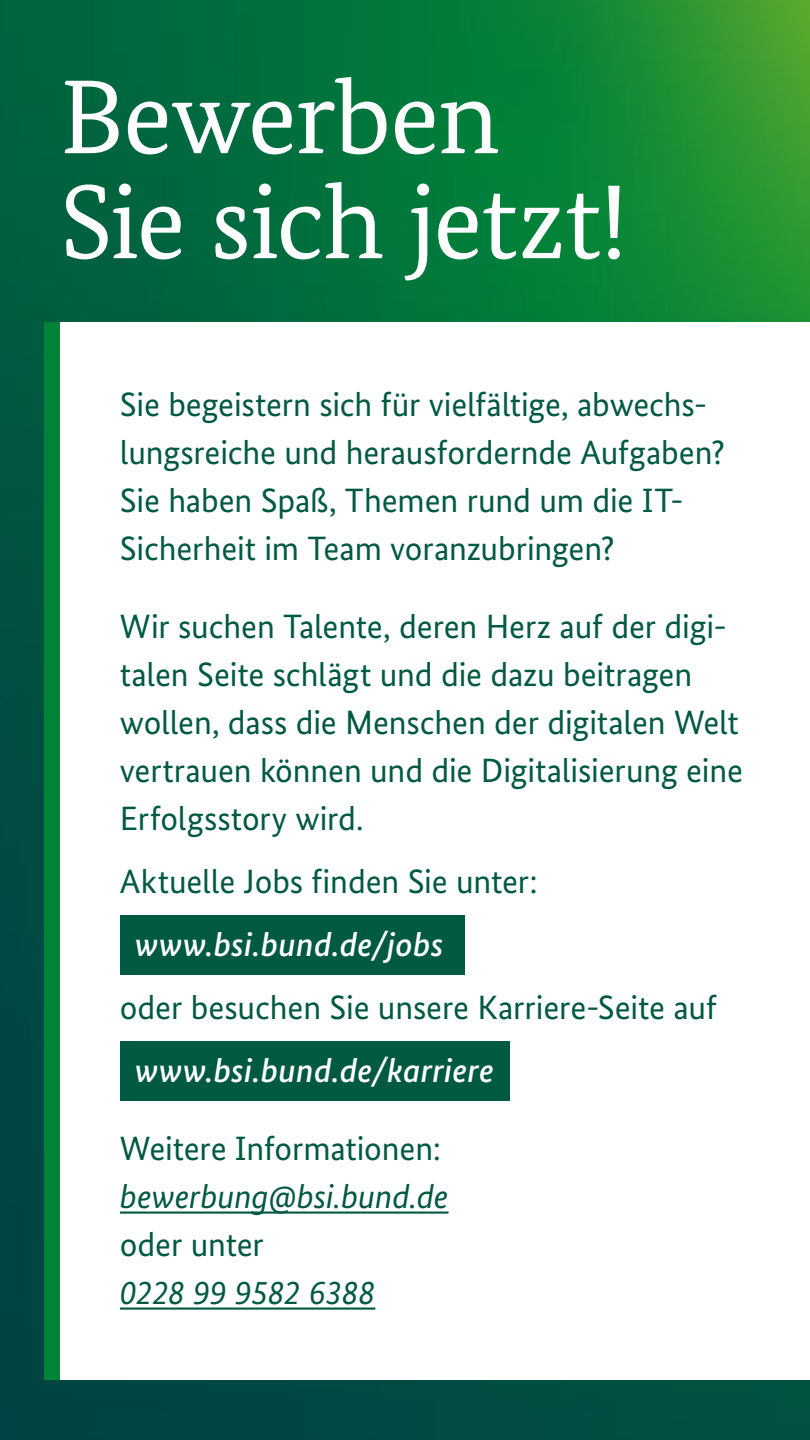
<style>
.page{position:relative;width:810px;height:1440px;background:#fff}
.page>*{position:absolute;margin:0;border:0;box-sizing:border-box;transform-origin:0 0}
.t1{font:105px/105px "Bundes Serif";letter-spacing:-.01em;color:#fff}
.t2{font:33.75px/48px "Bundes Sans";letter-spacing:-.005em;color:#005941}
.t3{font:italic 33.75px/48px "Bundes Sans";letter-spacing:-.005em;color:#005941}
.t4{font:italic 500 33.75px "Bundes Sans";letter-spacing:.005em;color:#fff}
.s1{font-style:normal}
</style>
<div class="page">
<img style="left:0;top:0;width:810px;height:1440px">
<div style="left:9px;top:308px;width:801px;height:1108px;background:#005941;opacity:.2"></div>
<div style="left:60px;top:322px;width:750px;height:1058px;background:#fff"></div>
<div style="left:45px;top:322px;width:15px;height:1058px;background:#008237"></div>
<div style="left:120px;top:915px;width:345px;height:60px;background:#005941"></div>
<div style="left:120px;top:1041px;width:390px;height:60px;background:#005941"></div>
<hr style="left:120px;top:1212px;width:329px;height:2px;background:#005941">
<hr style="left:120px;top:1308px;width:255px;height:2px;background:#005941">
<h2 class="t1" style="left:60px;top:64px;width:569px">Bewerben<br>Sie sich jetzt!</h2>
<p class="t2" style="left:120px;top:380px;width:607px">Sie begeistern sich für vielfältige, abwechs&shy;lungsreiche und herausfordernde Aufgaben?<br>Sie haben Spaß, Themen rund um die IT-Sicherheit im Team voranzubringen?</p>
<p class="t2" style="left:120px;top:602px;width:625px">Wir suchen Talente, deren Herz auf der digi&shy;talen Seite schlägt und die dazu beitragen wollen, dass die Menschen der digitalen Welt vertrauen können und die Digitalisierung eine Erfolgsstory wird.</p>
<p class="t2" style="left:120px;top:857px;width:419px">Aktuelle Jobs finden Sie unter:</p>
<p class="t4" style="left:135px;top:924px;width:310px">www.bsi.bund.de/jobs</p>
<p class="t2" style="left:120px;top:983px;width:599px">oder besuchen Sie unsere Karriere-Seite auf</p>
<p class="t4" style="left:135px;top:1050px;width:361px">www.bsi.bund.de/karriere</p>
<p class="t3" style="left:120px;top:1124px;width:330px"><span class="s1">Weitere Informationen: </span>bewerbung@bsi.bund.de <span class="s1">oder unter<br></span>0228 99 9582 6388</p>
</div>
